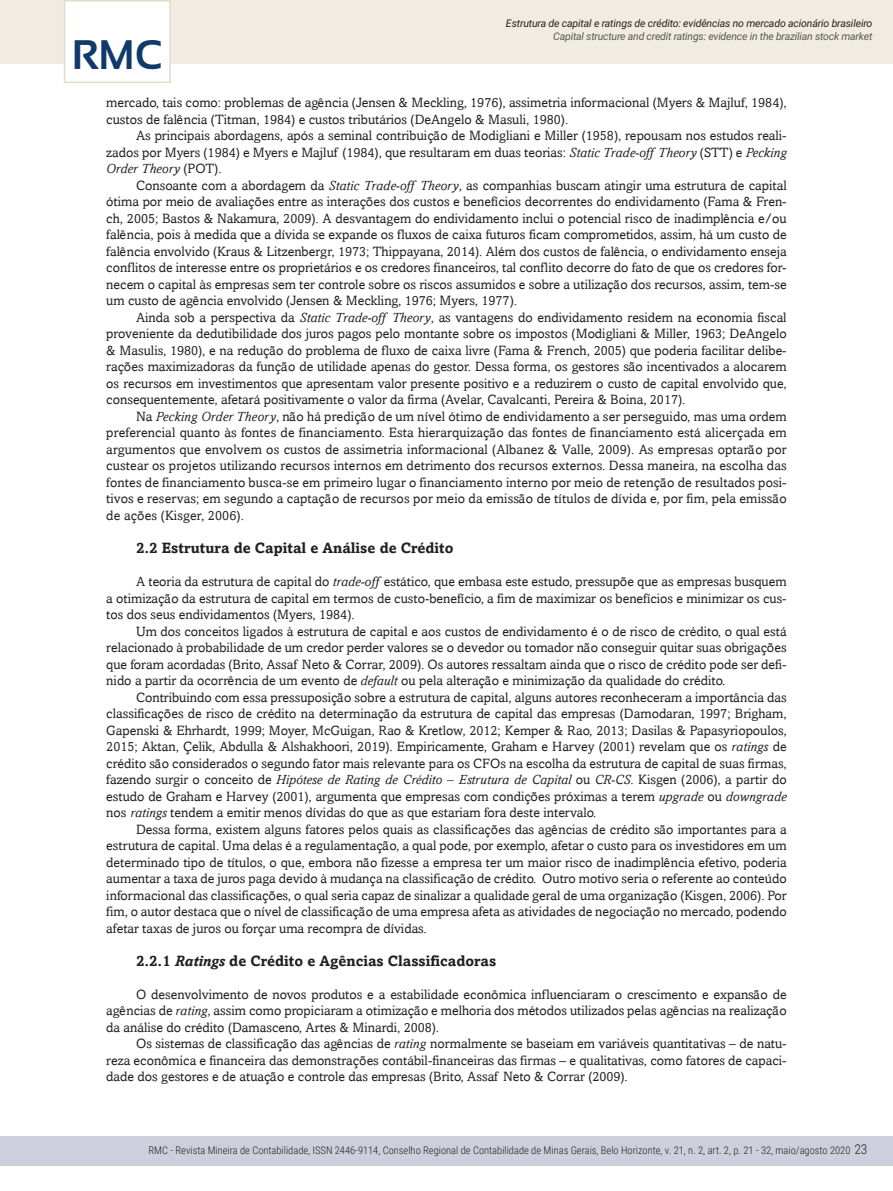
<style>
.page{position:relative;width:893px;height:1191px;background:#fff}
.page>*{position:absolute;margin:0;border:0;box-sizing:border-box;transform-origin:0 0}
.t1{font:700 41.25px "Sansation";color:#103a6b}
.intertitulo_1_1{font:700 15px "Amasis";color:#231f20}
.texto_corrido_1{font:13.5px/16.5px "Amasis";color:#231f20;text-align:justify}
.t2{font:300 13.5px "Roboto Condensed";color:#231f20}
.t3{font:300 10.5px "Roboto Condensed";color:#231f20}
.t4{font:italic 10.5px "Roboto";letter-spacing:-.015em;color:#231f20}
.t5{font:italic 10.5px "Roboto";letter-spacing:-.02em;color:#57585a}
.s1{font-style:italic}
</style>
<div class="page">
<div style="left:0;top:1135px;width:893px;height:30px;background:#cecfdd"></div>
<div style="left:0;top:0;width:893px;height:64px;background:#f1ece2"></div>
<div style="left:64px;top:0;width:107px;height:83px;background:#fff;border:2px solid #e3dbc9"></div>
<h1 class="t1" style="left:72px;top:32px;width:92px">RMC</h1>
<p class="t4" style="left:506px;top:16px;width:368px">Estrutura de capital e ratings de crédito: evidências no mercado acionário brasileiro</p>
<p class="t5" style="left:553px;top:29px;width:321px">Capital structure and credit ratings: evidence in the brazilian stock market</p>
<p class="texto_corrido_1" style="left:106px;top:94px;width:682px">mercado, tais como: problemas de agência (Jensen &amp; Meckling, 1976), assimetria informacional (Myers &amp; Majluf, 1984), custos de falência (Titman, 1984) e custos tributários (DeAngelo &amp; Masuli, 1980).</p>
<p class="texto_corrido_1" style="left:106px;top:127px;width:682px;text-indent:30px">As principais abordagens, após a seminal contribuição de Modigliani e Miller (1958), repousam nos estudos reali&shy;zados por Myers (1984) e Myers e Majluf (1984), que resultaram em duas teorias: <span class="s1">Static Trade-off Theory</span> (STT) e <span class="s1">Pecking Order Theory</span> (POT).</p>
<p class="texto_corrido_1" style="left:106px;top:177px;width:682px;text-indent:30px">Consoante com a abordagem da <span class="s1">Static Trade-off Theory</span>, as companhias buscam atingir uma estrutura de capital ótima por meio de avaliações entre as interações dos custos e benefícios decorrentes do endividamento (Fama &amp; Fren&shy;ch, 2005; Bastos &amp; Nakamura, 2009). A desvantagem do endividamento inclui o potencial risco de inadimplência e/ou falência, pois à medida que a dívida se expande os fluxos de caixa futuros ficam comprometidos, assim, há um custo de falência envolvido (Kraus &amp; Litzenbergr, 1973; Thippayana, 2014). Além dos custos de falência, o endividamento enseja conflitos de interesse entre os proprietários e os credores financeiros, tal conflito decorre do fato de que os credores for&shy;necem o capital às empresas sem ter controle sobre os riscos assumidos e sobre a utilização dos recursos, assim, tem-se um custo de agência envolvido (Jensen &amp; Meckling, 1976; Myers, 1977).</p>
<p class="texto_corrido_1" style="left:106px;top:309px;width:682px;text-indent:30px">Ainda sob a perspectiva da <span class="s1">Static Trade-off Theory</span>, as vantagens do endividamento residem na economia fiscal proveniente da dedutibilidade dos juros pagos pelo montante sobre os impostos (Modigliani &amp; Miller, 1963; DeAngelo &amp; Masulis, 1980), e na redução do problema de fluxo de caixa livre (Fama &amp; French, 2005) que poderia facilitar delibe&shy;rações maximizadoras da função de utilidade apenas do gestor. Dessa forma, os gestores são incentivados a alocarem os recursos em investimentos que apresentam valor presente positivo e a reduzirem o custo de capital envolvido que, consequentemente, afetará positivamente o valor da firma (Avelar, Cavalcanti, Pereira &amp; Boina, 2017).</p>
<p class="texto_corrido_1" style="left:106px;top:408px;width:682px;text-indent:30px">Na <span class="s1">Pecking Order Theory</span>, não há predição de um nível ótimo de endividamento a ser perseguido, mas uma ordem preferencial quanto às fontes de financiamento. Esta hierarquização das fontes de financiamento está alicerçada em argumentos que envolvem os custos de assimetria informacional (Albanez &amp; Valle, 2009). As empresas optarão por custear os projetos utilizando recursos internos em detrimento dos recursos externos. Dessa maneira, na escolha das fontes de financiamento busca-se em primeiro lugar o financiamento interno por meio de retenção de resultados posi&shy;tivos e reservas; em segundo a captação de recursos por meio da emissão de títulos de dívida e, por fim, pela emissão de ações (Kisger, 2006).</p>
<p class="intertitulo_1_1" style="left:136px;top:539px;width:319px">2.2 Estrutura de Capital e Análise de Crédito</p>
<p class="texto_corrido_1" style="left:106px;top:573px;width:682px;text-indent:30px">A teoria da estrutura de capital do <span class="s1">trade-off</span> estático, que embasa este estudo, pressupõe que as empresas busquem a otimização da estrutura de capital em termos de custo-benefício, a fim de maximizar os benefícios e minimizar os cus&shy;tos dos seus endividamentos (Myers, 1984).</p>
<p class="texto_corrido_1" style="left:106px;top:622px;width:682px;text-indent:30px">Um dos conceitos ligados à estrutura de capital e aos custos de endividamento é o de risco de crédito, o qual está relacionado à probabilidade de um credor perder valores se o devedor ou tomador não conseguir quitar suas obrigações que foram acordadas (Brito, Assaf Neto &amp; Corrar, 2009). Os autores ressaltam ainda que o risco de crédito pode ser defi&shy;nido a partir da ocorrência de um evento de <span class="s1">default</span> ou pela alteração e minimização da qualidade do crédito.</p>
<p class="texto_corrido_1" style="left:106px;top:688px;width:682px;text-indent:30px">Contribuindo com essa pressuposição sobre a estrutura de capital, alguns autores reconheceram a importância das classificações de risco de crédito na determinação da estrutura de capital das empresas (Damodaran, 1997; Brigham, Gapenski &amp; Ehrhardt, 1999; Moyer, McGuigan, Rao &amp; Kretlow, 2012; Kemper &amp; Rao, 2013; Dasilas &amp; Papasyriopoulos, 2015; Aktan, Çelik, Abdulla &amp; Alshakhoori, 2019). Empiricamente, Graham e Harvey (2001) revelam que os <span class="s1">ratings</span> de crédito são considerados o segundo fator mais relevante para os CFOs na escolha da estrutura de capital de suas firmas, fazendo surgir o conceito de <span class="s1">Hipótese de Rating de Crédito – Estrutura de Capital</span> ou <span class="s1">CR-CS</span>. Kisgen (2006), a partir do estudo de Graham e Harvey (2001), argumenta que empresas com condições próximas a terem <span class="s1">upgrade</span> ou <span class="s1">downgrade </span>nos <span class="s1">ratings</span> tendem a emitir menos dívidas do que as que estariam fora deste intervalo.</p>
<p class="texto_corrido_1" style="left:106px;top:820px;width:682px;text-indent:30px">Dessa forma, existem alguns fatores pelos quais as classificações das agências de crédito são importantes para a estrutura de capital. Uma delas é a regulamentação, a qual pode, por exemplo, afetar o custo para os investidores em um determinado tipo de títulos, o que, embora não fizesse a empresa ter um maior risco de inadimplência efetivo, poderia aumentar a taxa de juros paga devido à mudança na classificação de crédito. Outro motivo seria o referente ao conteúdo informacional das classificações, o qual seria capaz de sinalizar a qualidade geral de uma organização (Kisgen, 2006). Por fim, o autor destaca que o nível de classificação de uma empresa afeta as atividades de negociação no mercado, podendo afetar taxas de juros ou forçar uma recompra de dívidas.</p>
<p class="intertitulo_1_1" style="left:136px;top:951px;width:362px">2.2.1 <span class="s1">Ratings</span> de Crédito e Agências Classificadoras</p>
<p class="texto_corrido_1" style="left:106px;top:985px;width:682px;text-indent:30px">O desenvolvimento de novos produtos e a estabilidade econômica influenciaram o crescimento e expansão de agências de <span class="s1">rating</span>, assim como propiciaram a otimização e melhoria dos métodos utilizados pelas agências na realização da análise do crédito (Damasceno, Artes &amp; Minardi, 2008).</p>
<p class="texto_corrido_1" style="left:106px;top:1035px;width:682px;text-indent:30px">Os sistemas de classificação das agências de <span class="s1">rating</span> normalmente se baseiam em variáveis quantitativas – de natu&shy;reza econômica e financeira das demonstrações contábil-financeiras das firmas – e qualitativas, como fatores de capaci&shy;dade dos gestores e de atuação e controle das empresas (Brito, Assaf Neto &amp; Corrar (2009).</p>
<p class="t2" style="left:854px;top:1140px;width:15px">23</p>
<p class="t3" style="left:148px;top:1143px;width:703px">RMC - Revista Mineira de Contabilidade, ISSN 2446-9114, Conselho Regional de Contabilidade de Minas Gerais, Belo Horizonte, v. 21, n. 2, art. 2, p. 21 - 32, maio/agosto 2020</p>
</div>
